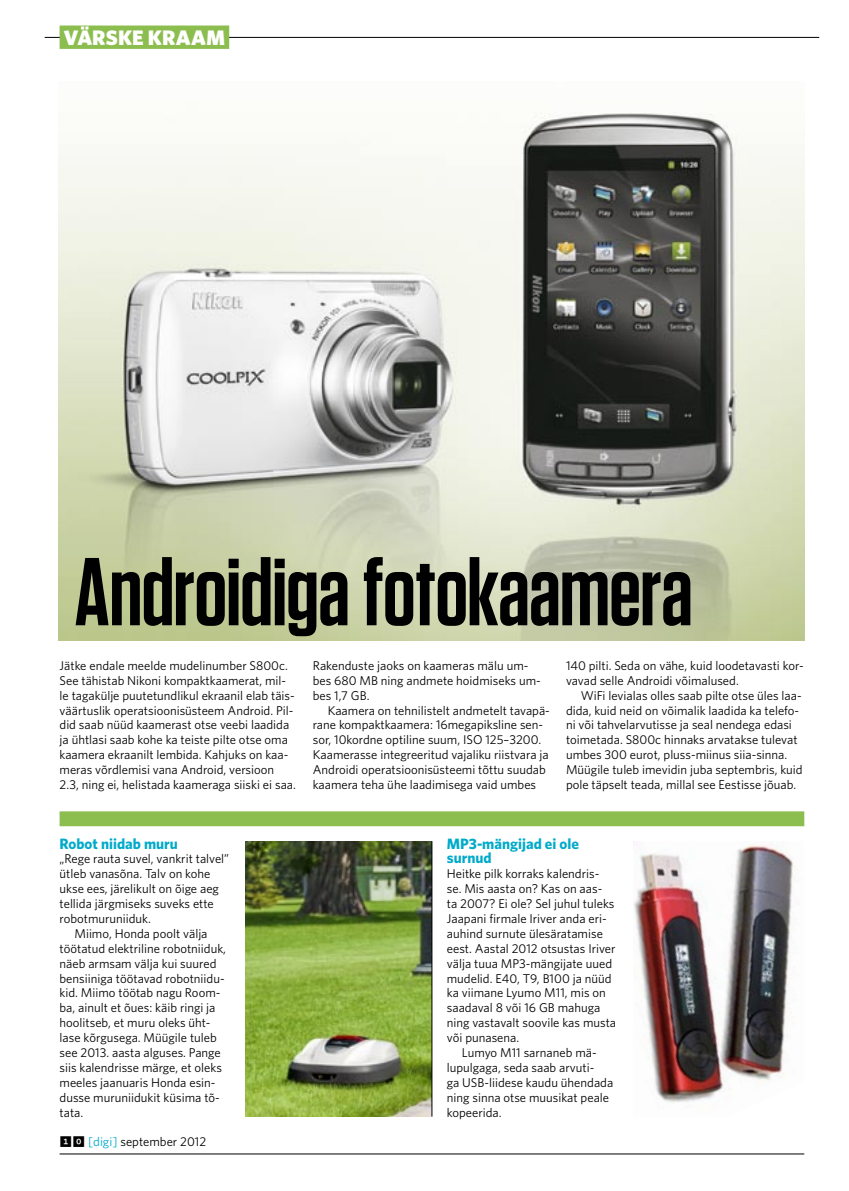
<style>
.page{position:relative;width:849px;height:1191px;background:#fff}
.page>*{position:absolute;margin:0;border:0;box-sizing:border-box;transform-origin:0 0}
.t1{font:600 96px "Tungsten";letter-spacing:-.015em;color:#000}
.t2{font:900 21px "Whitney";letter-spacing:.01em;color:#fff}
.t3{font:700 15px/14.9px "Whitney";color:#00aaca}
.t4{font:12.75px/14.9px "Whitney";color:#000}
.s1{font-family:"Whitney Index Black Sq Bd"}
.s2{color:#00aaca}
</style>
<div class="page">
<img style="left:246px;top:841px;width:185px;height:275px">
<img style="left:59px;top:113px;width:745px;height:527px">
<hr style="left:431px;top:841px;width:1px;height:275px;background:#000">
<div style="left:60px;top:811px;width:744px;height:15px;background:#8cbe4f"></div>
<img style="left:633px;top:841px;width:163px;height:262px">
<hr style="left:45px;top:37px;width:774px;height:1px;background:#000">
<hr style="left:60px;top:1153px;width:744px;height:1px;background:#000">
<div style="left:60px;top:26px;width:169px;height:23px;background:#8cbe4f"></div>
<h2 class="t2" style="left:64px;top:25px;width:163px">VÄRSKE KRAAM</h2>
<h1 class="t1" style="left:74px;top:541px;width:620px">Androidiga fotokaamera</h1>
<p class="t4" style="left:60px;top:658px;width:238px">Jätke endale meelde mudelinumber S800c.<br>See tähistab Nikoni kompaktkaamerat, mil&shy;le tagakülje puutetundlikul ekraanil elab täis&shy;väärtuslik operatsioonisüsteem Android. Pil&shy;did saab nüüd kaamerast otse veebi laadida ja ühtlasi saab kohe ka teiste pilte otse oma kaamera ekraanilt lembida. Kahjuks on kaa&shy;meras võrdlemisi vana Android, versioon 2.3, ning ei, helistada kaameraga siiski ei saa.</p>
<p class="t4" style="left:313px;top:658px;width:229px">Rakenduste jaoks on kaameras mälu um&shy;bes 680 MB ning andmete hoidmiseks um&shy;bes 1,7 GB.</p>
<p class="t4" style="left:566px;top:657px;width:239px">140 pilti. Seda on vähe, kuid loodetavasti kor&shy;vavad selle Androidi võimalused.</p>
<p class="t4" style="left:566px;top:687px;width:238px;text-indent:15px">WiFi levialas olles saab pilte otse üles laa&shy;dida, kuid neid on võimalik laadida ka telefo&shy;ni või tahvelarvutisse ja seal nendega edasi toimetada. S800c hinnaks arvatakse tulevat umbes 300 eurot, pluss-miinus siia-sinna.<br>Müügile tuleb imevidin juba septembris, kuid pole täpselt teada, millal see Eestisse jõuab.</p>
<p class="t4" style="left:313px;top:702px;width:238px;text-indent:15px">Kaamera on tehnilistelt andmetelt tavapä&shy;rane kompaktkaamera: 16megapiksline sen&shy;sor, 10kordne optiline suum, ISO 125–3200.<br>Kaamerasse integreeritud vajaliku riistvara ja Androidi operatsioonisüsteemi tõttu suudab kaamera teha ühe laadimisega vaid umbes</p>
<p class="t3" style="left:60px;top:835px;width:120px">Robot niidab muru</p>
<p class="t4" style="left:60px;top:851px;width:171px">„Rege rauta suvel, vankrit talvel”</p>
<p class="t4" style="left:60px;top:866px;width:152px">ütleb vanasõna. Talv on kohe</p>
<p class="t4" style="left:60px;top:881px;width:161px">ukse ees, järelikult on õige aeg</p>
<p class="t4" style="left:60px;top:896px;width:156px">tellida järgmiseks suveks ette</p>
<p class="t4" style="left:60px;top:911px;width:93px">robotmuruniiduk.</p>
<p class="t4" style="left:74px;top:925px;width:134px">Miimo, Honda poolt välja</p>
<p class="t4" style="left:60px;top:940px;width:168px">töötatud elektriline robotniiduk,</p>
<p class="t4" style="left:60px;top:955px;width:158px">näeb armsam välja kui suured</p>
<p class="t4" style="left:60px;top:970px;width:166px">bensiiniga töötavad robotniidu-</p>
<p class="t4" style="left:60px;top:985px;width:162px">kid. Miimo töötab nagu Room-</p>
<p class="t4" style="left:60px;top:1000px;width:157px">ba, ainult et õues: käib ringi ja</p>
<p class="t4" style="left:60px;top:1015px;width:152px">hoolitseb, et muru oleks üht-</p>
<p class="t4" style="left:60px;top:1030px;width:159px">lase kõrgusega. Müügile tuleb</p>
<p class="t4" style="left:60px;top:1044px;width:163px">see 2013. aasta alguses. Pange</p>
<p class="t4" style="left:60px;top:1059px;width:164px">siis kalendrisse märge, et oleks</p>
<p class="t4" style="left:60px;top:1074px;width:157px">meeles jaanuaris Honda esin-</p>
<p class="t4" style="left:60px;top:1089px;width:162px">dusse muruniidukit küsima tõ-</p>
<p class="t4" style="left:60px;top:1104px;width:25px">tata.</p>
<p class="t4" style="left:60px;top:1134px;width:148px"><span class="s1">10</span> <span class="s2">[digi]</span> september 2012</p>
<p class="t3" style="left:446px;top:835px;width:134px">MP3-mängijad ei ole surnud</p>
<p class="t4" style="left:446px;top:866px;width:154px">Heitke pilk korraks kalendris-</p>
<p class="t4" style="left:446px;top:881px;width:157px">se. Mis aasta on? Kas on aas-</p>
<p class="t4" style="left:446px;top:896px;width:169px">ta 2007? Ei ole? Sel juhul tuleks</p>
<p class="t4" style="left:446px;top:911px;width:161px">Jaapani firmale Iriver anda eri-</p>
<p class="t4" style="left:446px;top:925px;width:157px">auhind surnute ülesäratamise</p>
<p class="t4" style="left:446px;top:940px;width:170px">eest. Aastal 2012 otsustas Iriver</p>
<p class="t4" style="left:446px;top:955px;width:167px">välja tuua MP3-mängijate uued</p>
<p class="t4" style="left:446px;top:970px;width:166px">mudelid. E40, T9, B100 ja nüüd</p>
<p class="t4" style="left:446px;top:985px;width:160px">ka viimane Lyumo M11, mis on</p>
<p class="t4" style="left:446px;top:1000px;width:155px">saadaval 8 või 16 GB mahuga</p>
<p class="t4" style="left:446px;top:1015px;width:171px">ning vastavalt soovile kas musta</p>
<p class="t4" style="left:446px;top:1030px;width:74px">või punasena.</p>
<p class="t4" style="left:461px;top:1044px;width:136px">Lumyo M11 sarnaneb mä-</p>
<p class="t4" style="left:446px;top:1059px;width:149px">lupulgaga, seda saab arvuti-</p>
<p class="t4" style="left:446px;top:1074px;width:168px">ga USB-liidese kaudu ühendada</p>
<p class="t4" style="left:446px;top:1089px;width:164px">ning sinna otse muusikat peale</p>
<p class="t4" style="left:446px;top:1104px;width:56px">kopeerida.</p>
</div>
